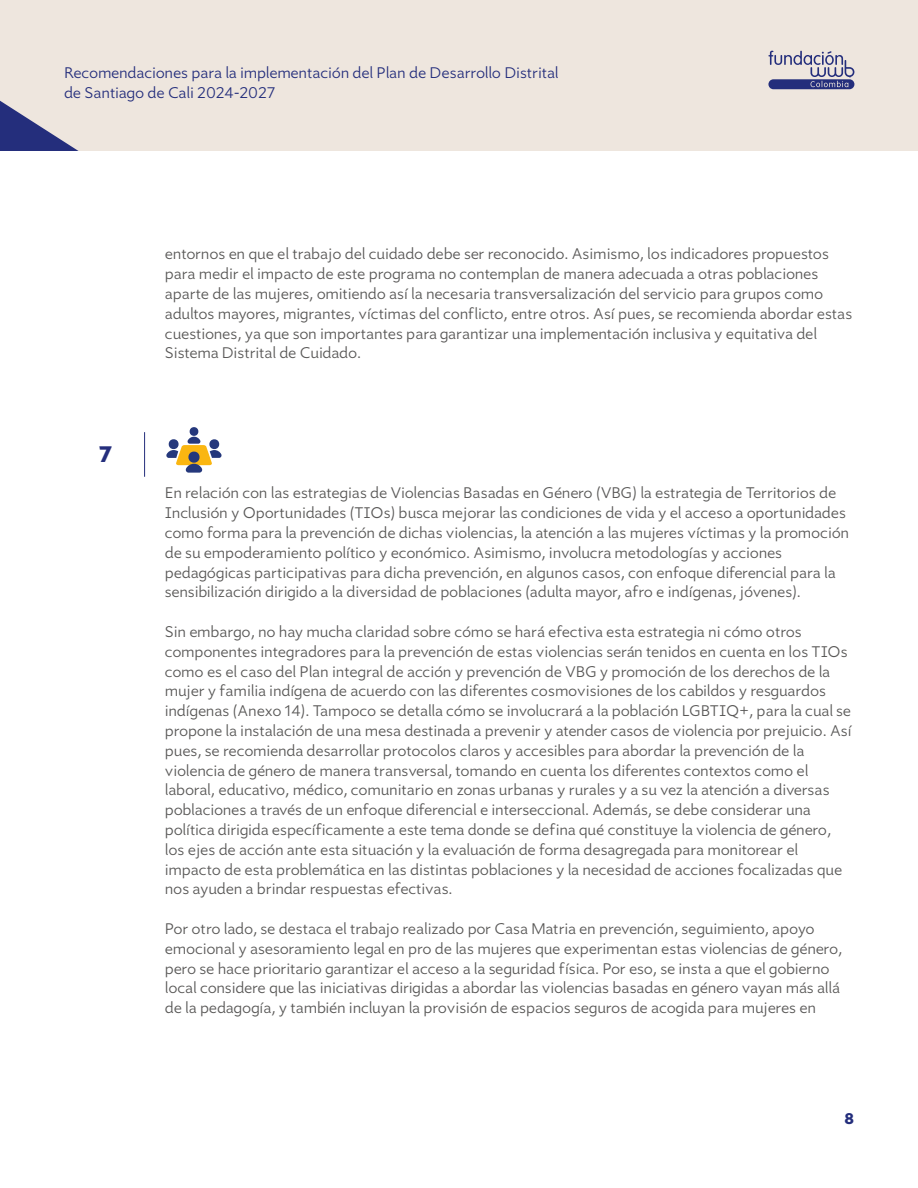
<style>
.page{position:relative;width:918px;height:1188px;background:#fff}
.page>*{position:absolute;margin:0;border:0;box-sizing:border-box;transform-origin:0 0}
.t1{font:24.15px "Juntas Sans Bold";color:#242e7c}
.t2{font:16.5px/19.8px "Juntas Sans Regular";letter-spacing:-.005em;color:#585756}
.t3{font:16.5px/19.8px "Juntas Sans Regular";letter-spacing:-.005em;color:#242e7c}
.t4{font:16.5px "Juntas Sans Bold";color:#242e7c}
</style>
<div class="page">
<hr style="left:144px;top:432px;width:1px;height:45px;background:#242e7c">
<div style="left:190px;top:427px;width:8px;height:9px;background:#25387c;border-radius:4px"></div>
<svg style="left:166px;top:437px;width:56px;height:36px"></svg>
<div style="left:0;top:0;width:918px;height:151px;background:#eee6de"></div>
<svg style="left:0;top:100px;width:79px;height:51px"></svg>
<svg style="left:768px;top:51px;width:86px;height:38px"></svg>
<p class="t3" style="left:64px;top:63px;width:496px">Recomendaciones para la implementación del Plan de Desarrollo Distrital de Santiago de Cali 2024-2027</p>
<h1 class="t1" style="left:99px;top:441px;width:15px">7</h1>
<p class="t2" style="left:165px;top:244px;width:689px">entornos en que el trabajo del cuidado debe ser reconocido. Asimismo, los indicadores propuestos para medir el impacto de este programa no contemplan de manera adecuada a otras poblaciones aparte de las mujeres, omitiendo así la necesaria transversalización del servicio para grupos como adultos mayores, migrantes, víctimas del conflicto, entre otros. Así pues, se recomienda abordar estas cuestiones, ya que son importantes para garantizar una implementación inclusiva y equitativa del Sistema Distrital de Cuidado.</p>
<p class="t2" style="left:165px;top:483px;width:686px">En relación con las estrategias de Violencias Basadas en Género (VBG) la estrategia de Territorios de Inclusión y Oportunidades (TIOs) busca mejorar las condiciones de vida y el acceso a oportunidades como forma para la prevención de dichas violencias, la atención a las mujeres víctimas y la promoción de su empoderamiento político y económico. Asimismo, involucra metodologías y acciones pedagógicas participativas para dicha prevención, en algunos casos, con enfoque diferencial para la sensibilización dirigido a la diversidad de poblaciones (adulta mayor, afro e indígenas, jóvenes).</p>
<p class="t2" style="left:165px;top:622px;width:688px">Sin embargo, no hay mucha claridad sobre cómo se hará efectiva esta estrategia ni cómo otros componentes integradores para la prevención de estas violencias serán tenidos en cuenta en los TIOs como es el caso del Plan integral de acción y prevención de VBG y promoción de los derechos de la mujer y familia indígena de acuerdo con las diferentes cosmovisiones de los cabildos y resguardos indígenas (Anexo 14). Tampoco se detalla cómo se involucrará a la población LGBTIQ+, para la cual se propone la instalación de una mesa destinada a prevenir y atender casos de violencia por prejuicio. Así pues, se recomienda desarrollar protocolos claros y accesibles para abordar la prevención de la violencia de género de manera transversal, tomando en cuenta los diferentes contextos como el laboral, educativo, médico, comunitario en zonas urbanas y rurales y a su vez la atención a diversas poblaciones a través de un enfoque diferencial e interseccional. Además, se debe considerar una política dirigida específicamente a este tema donde se defina qué constituye la violencia de género, los ejes de acción ante esta situación y la evaluación de forma desagregada para monitorear el impacto de esta problemática en las distintas poblaciones y la necesidad de acciones focalizadas que nos ayuden a brindar respuestas efectivas.</p>
<p class="t2" style="left:165px;top:919px;width:679px">Por otro lado, se destaca el trabajo realizado por Casa Matria en prevención, seguimiento, apoyo emocional y asesoramiento legal en pro de las mujeres que experimentan estas violencias de género, pero se hace prioritario garantizar el acceso a la seguridad física. Por eso, se insta a que el gobierno local considere que las iniciativas dirigidas a abordar las violencias basadas en género vayan más allá de la pedagogía, y también incluyan la provisión de espacios seguros de acogida para mujeres en</p>
<p class="t4" style="left:845px;top:1110px;width:11px">8</p>
</div>
